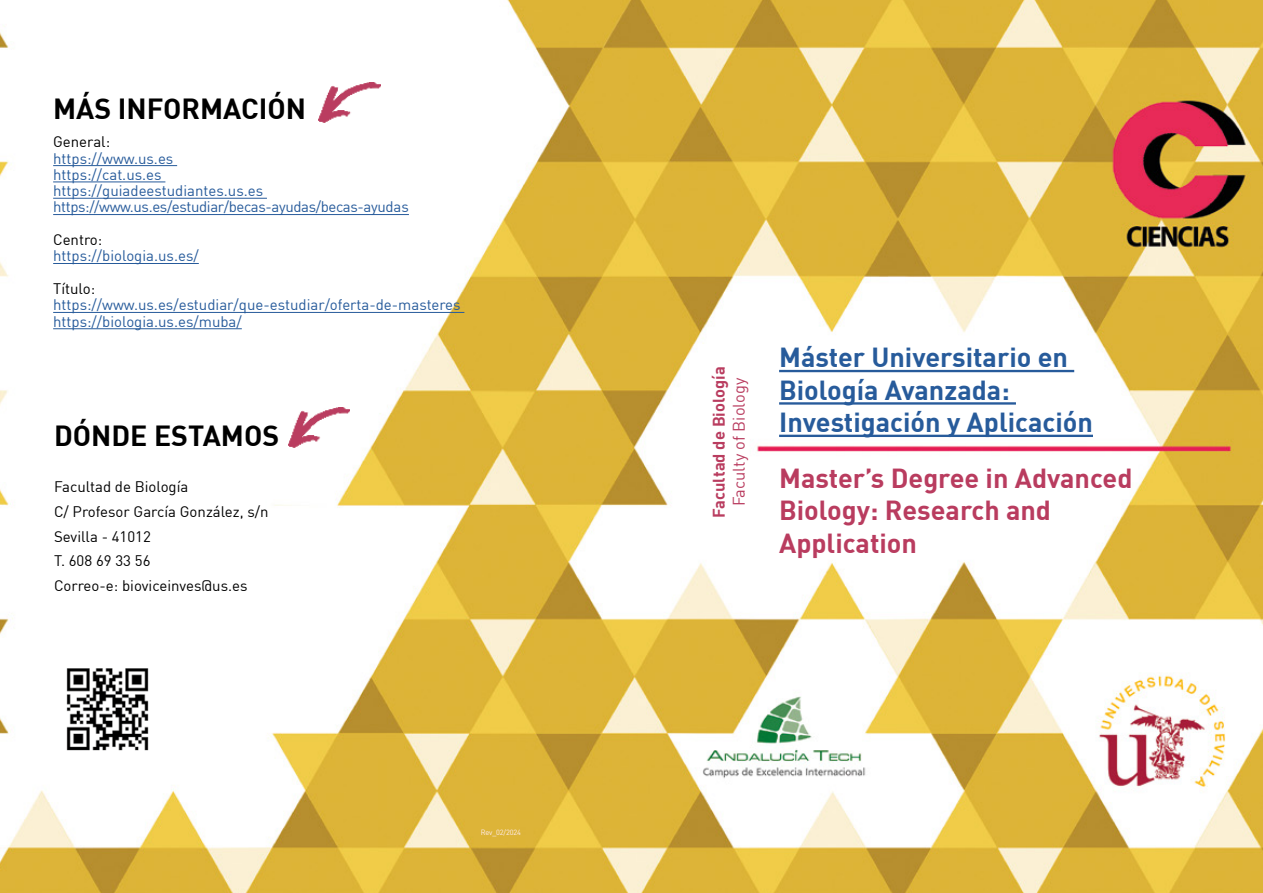
<style>
.page{position:relative;width:1263px;height:893px;background:#fff}
.page>*{position:absolute;margin:0;border:0;box-sizing:border-box;transform-origin:0 0}
.t1{font:700 28.5px "DIN";color:#000}
.t2{font:700 27px/32.4px "DIN";color:#275b9b}
.t3{font:700 27px/32.4px "DIN";color:#b93c5f}
.t4{font:700 16.5px "DIN";color:#b93c5f}
.t5{font:16.5px "DIN";color:#b93c5f}
.t6{font:15px/16.4px "DIN";color:#275b9b}
.t7{font:15px/24.8px "DIN";color:#000}
.t8{font:7.5px "DIN";letter-spacing:-.02em;color:#ffedf0}
</style>
<div class="page">
<img style="left:0;top:0;width:1263px;height:893px">
<img style="left:319px;top:82px;width:61px;height:40px">
<img style="left:288px;top:407px;width:61px;height:41px">
<hr style="left:779px;top:370px;width:295px;height:2px;background:#275b9b">
<hr style="left:779px;top:402px;width:237px;height:3px;background:#275b9b">
<hr style="left:779px;top:435px;width:314px;height:2px;background:#275b9b">
<img style="left:54px;top:656px;width:107px;height:106px">
<hr style="left:53px;top:165px;width:124px;height:1px;background:#275b9b">
<hr style="left:53px;top:182px;width:112px;height:1px;background:#275b9b">
<hr style="left:53px;top:198px;width:214px;height:1px;background:#275b9b">
<hr style="left:53px;top:214px;width:356px;height:1px;background:#275b9b">
<hr style="left:53px;top:263px;width:146px;height:1px;background:#275b9b">
<hr style="left:53px;top:312px;width:411px;height:1px;background:#275b9b">
<hr style="left:53px;top:328px;width:189px;height:1px;background:#275b9b">
<h1 class="t1" style="left:53px;top:90px;width:254px">MÁS INFORMACIÓN</h1>
<p class="t7" style="left:53px;top:129px;width:59px">General:</p>
<p class="t6" style="left:53px;top:150px;width:357px">https://www.us.es<br>https://cat.us.es<br>https://guiadeestudiantes.us.es https://www.us.es/estudiar/becas-ayudas/becas-ayudas</p>
<p class="t7" style="left:53px;top:227px;width:51px">Centro:</p>
<p class="t6" style="left:53px;top:247px;width:147px">https://biologia.us.es/</p>
<p class="t7" style="left:53px;top:276px;width:43px">Título:</p>
<p class="t6" style="left:53px;top:296px;width:409px">https://www.us.es/estudiar/que-estudiar/oferta-de-masteres https://biologia.us.es/muba/</p>
<h1 class="t1" style="left:54px;top:417px;width:227px">DÓNDE ESTAMOS</h1>
<p class="t7" style="left:54px;top:474px;width:216px">Facultad de Biología<br>C/ Profesor García González, s/n<br>Sevilla - 41012<br>T. 608 69 33 56<br>Correo-e: bioviceinves@us.es</p>
<p class="t8" style="left:481px;top:828px;width:42px">Rev_02/2024</p>
<p class="t4" style="left:708px;top:518px;width:153px;rotate:-90deg">Facultad de Biología</p>
<p class="t5" style="left:728px;top:506px;width:130px;rotate:-90deg">Faculty of Biology</p>
<h2 class="t2" style="left:779px;top:340px;width:315px">Máster Universitario en<br>Biología Avanzada:<br>Investigación y Aplicación</h2>
<h2 class="t3" style="left:779px;top:461px;width:355px">Master’s Degree in Advanced<br>Biology: Research and<br>Application</h2>
</div>
